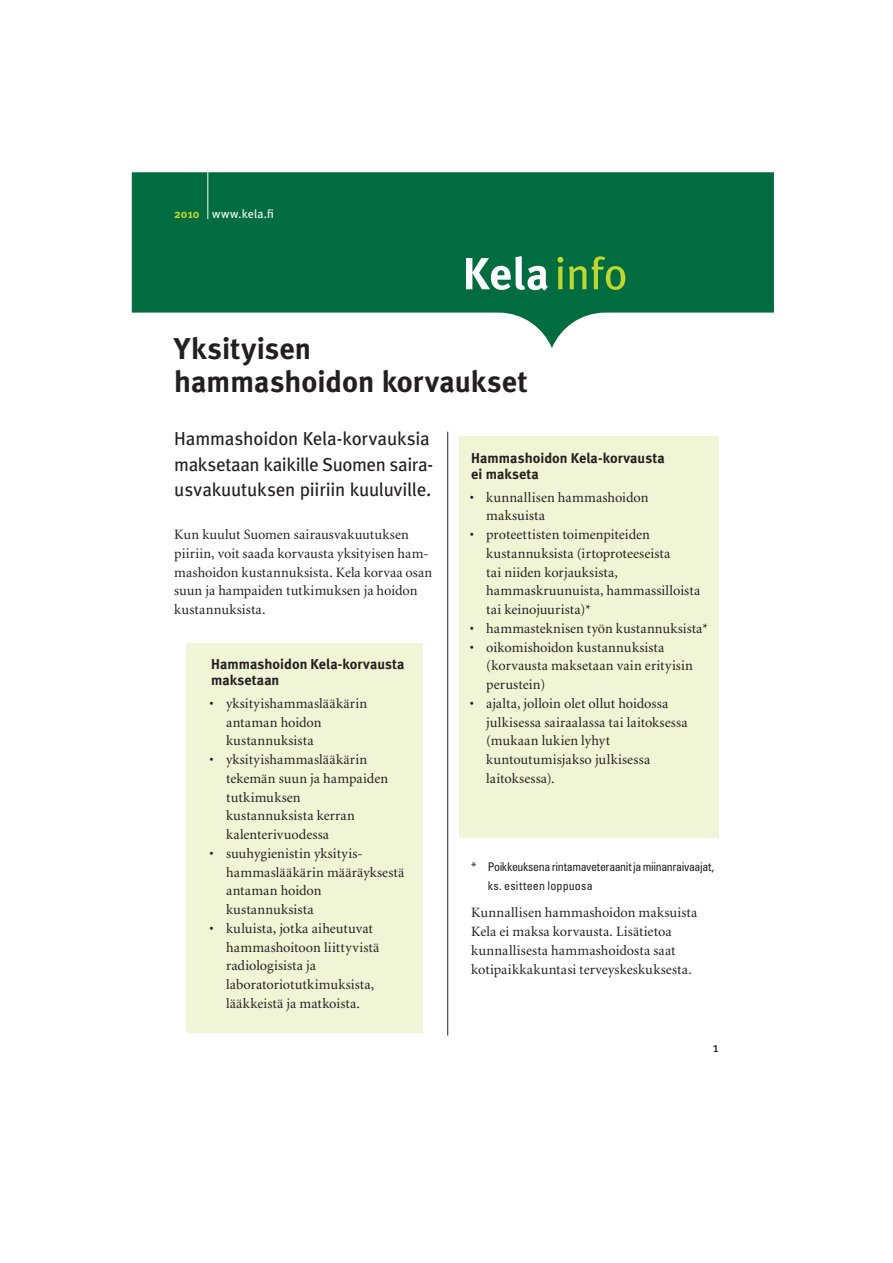
<style>
.page{position:relative;width:893px;height:1263px;background:#fff}
.page>*{position:absolute;margin:0;border:0;box-sizing:border-box;transform-origin:0 0}
.t1{font:700 30px/33px "Meta";color:#231f20}
.t2{font:18.75px/25.5px "Meta";letter-spacing:-.01em;color:#231f20}
.t3{font:14.25px/18.8px "Minion LT";letter-spacing:.01em;color:#231f20}
.t4{font:700 14.25px/16.5px "Meta";letter-spacing:.005em;color:#231f20}
.t5{font:13.5px "Meta";color:#231f20}
.t6{font:condensed 12px/18.8px "Univers";letter-spacing:-.03em;color:#231f20}
.t7{font:12px "Meta";letter-spacing:.015em;color:#fff}
.s1{font-weight:700;color:#bed730}
</style>
<div class="page">
<svg style="left:132px;top:172px;width:642px;height:176px;fill:#006c3f"></svg>
<hr style="left:208px;top:172px;width:1px;height:47px;background:#fff">
<svg style="left:466px;top:256px;width:82px;height:34px"></svg>
<svg style="left:557px;top:256px;width:68px;height:34px;background:#3c8d3a"></svg>
<div style="left:459px;top:436px;width:260px;height:402px;background:#f0f5d5"></div>
<div style="left:186px;top:644px;width:237px;height:389px;background:#f0f5d5"></div>
<hr style="left:447px;top:432px;width:1px;height:603px;background:#231f20">
<p class="t7" style="left:174px;top:206px;width:101px"><span class="s1">2010</span> www.kela.fi</p>
<h1 class="t1" style="left:174px;top:333px;width:355px">Yksityisen<br>hammashoidon korvaukset</h1>
<h2 class="t2" style="left:174px;top:426px;width:260px">Hammashoidon Kela-korvauksia maksetaan kaikille Suomen saira&shy;usvakuutuksen piiriin kuuluville.</h2>
<p class="t3" style="left:174px;top:526px;width:259px">Kun kuulut Suomen sairausvakuutuksen<br>pii riin, voit saada korvausta yksityisen ham&shy;mashoidon kustannuksista. Kela korvaa osan suun ja ham paiden tutkimuksen ja hoidon kustannuksista.</p>
<p class="t4" style="left:211px;top:656px;width:195px">Hammashoidon Kela-korvausta maksetaan</p>
<p class="t3" style="left:226px;top:695px;width:143px;text-indent:-17px">• yksityishammaslääkärin antaman hoidon kustannuksista</p>
<p class="t3" style="left:226px;top:751px;width:164px;text-indent:-17px">• yksityishammaslääkärin tekemän suun ja hampaiden tutkimuksen<br>kus tannuksista kerran kalenteri vuodessa</p>
<p class="t3" style="left:226px;top:845px;width:180px;text-indent:-17px">• suuhygienistin yksityis&shy;hammaslääkärin määräyksestä antaman hoidon kustannuksista</p>
<p class="t3" style="left:226px;top:920px;width:155px;text-indent:-17px">• kuluista, jotka aiheutuvat hammas hoitoon liittyvistä radiologisista ja laboratoriotutkimuksista, lääkkeistä ja matkoista.</p>
<p class="t4" style="left:471px;top:449px;width:195px">Hammashoidon Kela-korvausta ei makseta</p>
<p class="t3" style="left:486px;top:489px;width:164px;text-indent:-17px">• kunnallisen hammashoidon maksuista</p>
<p class="t3" style="left:486px;top:526px;width:216px;text-indent:-17px">• proteettisten toimenpiteiden kustannuksista (irtoproteeseista<br>tai niiden korjauksista, hammaskruunuista, hammassilloista tai keinojuurista)*</p>
<p class="t3" style="left:470px;top:620px;width:240px">• hammasteknisen työn kustannuksista*</p>
<p class="t3" style="left:486px;top:639px;width:208px;text-indent:-17px">• oikomishoidon kustannuksista (korvausta maksetaan vain erityisin perustein)</p>
<p class="t3" style="left:486px;top:695px;width:203px;text-indent:-17px">• ajalta, jolloin olet ollut hoidossa julkisessa sairaalassa tai laitoksessa (mukaan lukien lyhyt kuntoutumisjakso julkisessa laitoksessa).</p>
<p class="t6" style="left:488px;top:859px;width:228px;text-indent:-16px">* Poikkeuksena rintamaveteraanit ja miinanraivaajat, ks. esitteen loppuosa</p>
<p class="t3" style="left:471px;top:905px;width:228px">Kunnallisen hammashoidon maksuista Kela ei maksa korvausta. Lisätietoa kunnallisesta hammashoidosta saat kotipaikkakuntasi terveyskeskuksesta.</p>
<p class="t5" style="left:713px;top:1039px;width:7px">1</p>
</div>
